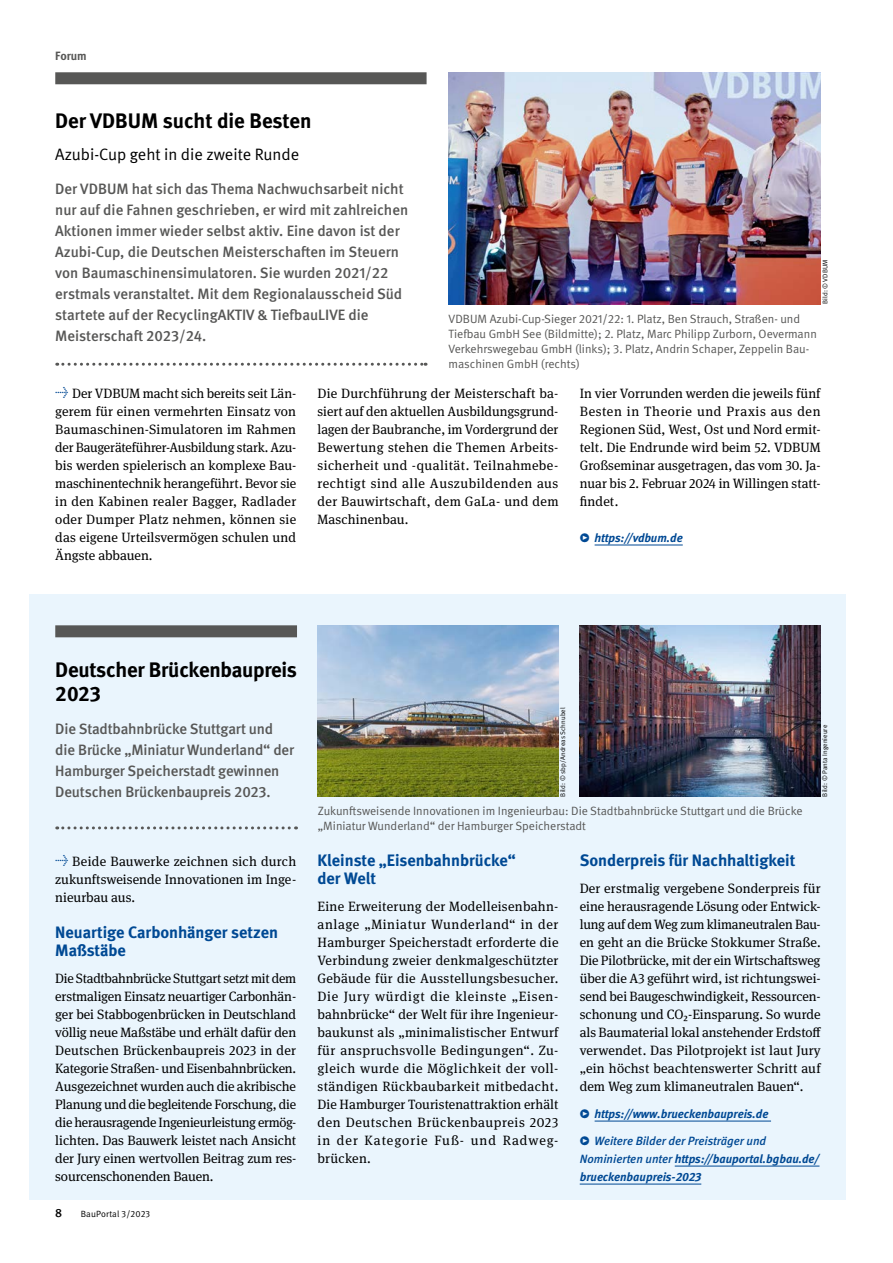
<style>
.page{position:relative;width:893px;height:1263px;background:#fff}
.page>*{position:absolute;margin:0;border:0;box-sizing:border-box;transform-origin:0 0}
.H3-FOR_Head_A_x{font:700 21px/24px "DGUV Meta";letter-spacing:-.01em;color:#000}
.H4-Zw_Head_11pt{font:700 16.5px/18px "DGUV Meta";color:#004994}
.FOR_Head_A_sub{font:16.5px "DGUV Meta";color:#000}
.p-Anleser_gleiche_Spalte{font:500 15px/21px "DGUV Meta";letter-spacing:-.005em;color:#575756}
.p-txt{font:13.5px/18px "DGUV Meta Serif";letter-spacing:.02em;color:#000;text-align:justify}
.p-txt_Pfeil{font:13.5px/18px "DGUV Meta Serif";letter-spacing:.005em;color:#000;text-align:justify}
.p-BU{font:12px/15px "DGUV Meta";color:#575756}
.p-Kontakt_Infos_Blau{font:italic 700 12px/18px "DGUV Meta";color:#004994}
.t1{font:700 12px "DGUV Meta";letter-spacing:-.005em;color:#575756}
.t2{font:500 12px "DGUV Meta";color:#000}
.t3{font:9px "DGUV Meta";letter-spacing:.02em;color:#000}
.t4{font:6.75px "DGUV Meta";letter-spacing:.01em;color:#000}
.s1{font-weight:700;color:#004994}
.s2{font-weight:500}
</style>
<div class="page">
<div style="left:30px;top:594px;width:816px;height:605px;background:#eaf5fd"></div>
<hr style="left:595px;top:545px;width:88px;height:1px;background:#004994">
<hr style="left:595px;top:1121px;width:176px;height:1px;background:#004994">
<hr style="left:675px;top:1166px;width:144px;height:1px;background:#004994">
<hr style="left:580px;top:1184px;width:121px;height:1px;background:#004994">
<img style="left:449px;top:72px;width:372px;height:232px">
<svg style="left:57px;top:363px;width:369px;height:3px"></svg>
<div style="left:55px;top:72px;width:372px;height:12px;background:#575756"></div>
<img style="left:318px;top:625px;width:240px;height:171px">
<img style="left:580px;top:625px;width:240px;height:171px">
<svg style="left:57px;top:826px;width:240px;height:3px"></svg>
<div style="left:55px;top:625px;width:242px;height:12px;background:#575756"></div>
<p class="t1" style="left:55px;top:49px;width:33px">Forum</p>
<h3 class="H3-FOR_Head_A_x" style="left:55px;top:109px;width:258px">Der VDBUM sucht die Besten</h3>
<p class="FOR_Head_A_sub" style="left:55px;top:145px;width:245px">Azubi-Cup geht in die zweite Runde</p>
<p class="p-Anleser_gleiche_Spalte" style="left:55px;top:178px;width:354px">Der VDBUM hat sich das Thema Nachwuchsarbeit nicht nur auf die Fahnen geschrieben, er wird mit zahlreichen Aktionen immer wieder selbst aktiv. Eine davon ist der Azubi-Cup, die Deutschen Meisterschaften im Steuern von Baumaschinensimulatoren. Sie wurden 2021/22 erstmals veranstaltet. Mit dem Regionalausscheid Süd startete auf der RecyclingAKTIV &amp; TiefbauLIVE die Meisterschaft 2023/24.</p>
<p class="t4" style="left:821px;top:304px;width:46px;rotate:-90deg">Bild: © VDBUM</p>
<p class="p-BU" style="left:449px;top:312px;width:370px">VDBUM Azubi-Cup-Sieger 2021/22: 1. Platz, Ben Strauch, Straßen- und Tiefbau GmbH See (Bildmitte); 2. Platz, Marc Philipp Zurborn, Oevermann Verkehrswegebau GmbH (links); 3. Platz, Andrin Schaper, Zeppelin Bau&shy;maschinen GmbH (rechts)</p>
<p class="p-txt_Pfeil" style="left:55px;top:384px;width:243px"><span class="s1">→</span> Der VDBUM macht sich bereits seit Län&shy;gerem für einen vermehrten Einsatz von Baumaschinen-Simulatoren im Rahmen der Baugeräteführer-Ausbildung stark. Azu&shy;bis werden spielerisch an komplexe Bau&shy;maschinentechnik herangeführt. Bevor sie in den Kabinen realer Bagger, Radlader oder Dumper Platz nehmen, können sie das eigene Urteilsvermögen schulen und Ängste abbauen.</p>
<p class="p-txt" style="left:317px;top:384px;width:243px">Die Durchführung der Meisterschaft ba&shy;siert auf den aktuellen Ausbildungsgrund&shy;lagen der Baubranche, im Vordergrund der Bewertung stehen die Themen Arbeits&shy;sicherheit und -qualität. Teilnahmebe&shy;rechtigt sind alle Auszubildenden aus der Bauwirtschaft, dem GaLa- und dem Maschinenbau.</p>
<p class="p-txt" style="left:580px;top:384px;width:242px">In vier Vorrunden werden die jeweils fünf Besten in Theorie und Praxis aus den Regionen Süd, West, Ost und Nord ermit&shy;telt. Die Endrunde wird beim 52. VDBUM Großseminar ausgetragen, das vom 30. Ja&shy;nuar bis 2. Februar 2024 in Willingen statt&shy;findet.</p>
<p class="p-Kontakt_Infos_Blau" style="left:595px;top:529px;width:90px">https://vdbum.de</p>
<h3 class="H3-FOR_Head_A_x" style="left:55px;top:658px;width:243px">Deutscher Brückenbaupreis<br>2023</h3>
<p class="p-Anleser_gleiche_Spalte" style="left:55px;top:719px;width:240px">Die Stadtbahnbrücke Stuttgart und die Brücke „Miniatur Wunderland“ der Hamburger Speicherstadt gewinnen Deutschen Brückenbaupreis 2023.</p>
<p class="p-txt_Pfeil" style="left:55px;top:852px;width:242px"><span class="s1">→</span> Beide Bauwerke zeichnen sich durch zukunftsweisende Innovationen im Inge&shy;nieurbau aus.</p>
<h4 class="H4-Zw_Head_11pt" style="left:55px;top:923px;width:224px">Neuartige Carbonhänger setzen<br>Maßstäbe</h4>
<p class="p-txt" style="left:55px;top:969px;width:242px">Die Stadtbahnbrücke Stuttgart setzt mit dem erstmaligen Einsatz neuartiger Carbonhän&shy;ger bei Stabbogenbrücken in Deutschland völlig neue Maßstäbe und erhält dafür den Deutschen Brückenbaupreis 2023 in der Kategorie Straßen- und Eisenbahnbrücken.<br>Ausgezeichnet wurden auch die akribische Planung und die begleitende Forschung, die die herausragende Ingenieurleistung ermög&shy;lichten. Das Bauwerk leistet nach Ansicht der Jury einen wertvollen Beitrag zum res&shy;sourcenschonenden Bauen.</p>
<p class="t2" style="left:55px;top:1206px;width:9px">8</p>
<p class="t3" style="left:81px;top:1208px;width:71px">BauPortal 3/2023</p>
<p class="t4" style="left:559px;top:797px;width:91px;rotate:-90deg">Bild: © sbp/Andreas Schnubel</p>
<p class="p-BU" style="left:318px;top:804px;width:486px">Zukunftsweisende Innovationen im Ingenieurbau: Die Stadtbahnbrücke Stuttgart und die Brücke „Miniatur Wunderland“ der Hamburger Speicherstadt</p>
<p class="t4" style="left:821px;top:797px;width:73px;rotate:-90deg">Bild: © Panta Ingenieure</p>
<h4 class="H4-Zw_Head_11pt" style="left:317px;top:851px;width:200px">Kleinste „Eisenbahnbrücke“ der Welt</h4>
<p class="p-txt" style="left:317px;top:897px;width:243px;text-align:left">Eine Erweiterung der Modelleisenbahn&shy;anlage „Miniatur Wunderland“ in der Hamburger Speicherstadt erforderte die Verbindung zweier denkmalgeschützter Gebäude für die Ausstellungsbesucher.<br>Die Jury würdigt die kleinste „Eisen-- bahnbrücke“ der Welt für ihre Ingenieur&shy;baukunst als „minimalistischer Entwurf für anspruchsvolle Bedingungen“. Zu&shy;gleich wurde die Möglichkeit der voll&shy;ständigen Rückbaubarkeit mitbedacht.<br>Die Hamburger Touristenattraktion erhält den Deutschen Brückenbaupreis 2023 in der Kategorie Fuß- und Radweg&shy;brücken.</p>
<h4 class="H4-Zw_Head_11pt" style="left:580px;top:851px;width:217px">Sonderpreis für Nachhaltigkeit</h4>
<p class="p-txt" style="left:580px;top:879px;width:243px">Der erstmalig vergebene Sonderpreis für eine herausragende Lösung oder Entwick&shy;lung auf dem Weg zum klimaneutralen Bau&shy;en geht an die Brücke Stokkumer Straße.<br>Die Pilotbrücke, mit der ein Wirtschaftsweg über die A3 geführt wird, ist richtungswei&shy;send bei Baugeschwindigkeit, Ressourcen&shy;schonung und CO₂-Einsparung. So wurde als Baumaterial lokal anstehender Erdstoff verwendet. Das Pilotprojekt ist laut Jury „ein höchst beachtenswerter Schritt auf dem Weg zum klimaneutralen Bauen“.</p>
<p class="p-Kontakt_Infos_Blau" style="left:595px;top:1105px;width:175px">https://www.brueckenbaupreis.de</p>
<p class="p-Kontakt_Infos_Blau" style="left:580px;top:1132px;width:241px;text-indent:15px"><span class="s2">Weitere Bilder der Preisträger und<br>Nominierten unter</span> https://bauportal.bgbau.de/ brueckenbaupreis-2023</p>
</div>
